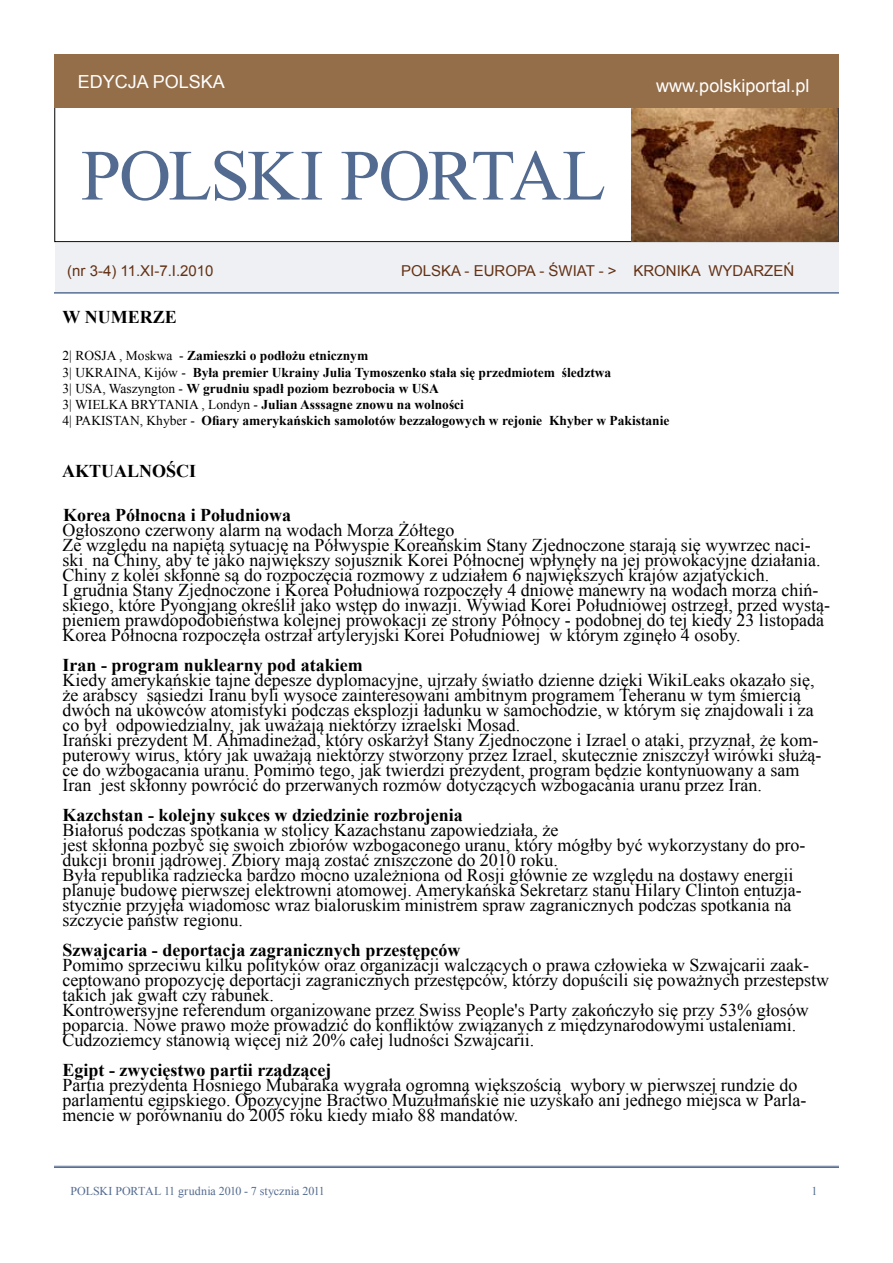
<style>
.page{position:relative;width:893px;height:1263px;background:#fff}
.page>*{position:absolute;margin:0;border:0;box-sizing:border-box;transform-origin:0 0}
.Firmenname_1{font:72px "Times New Roman";letter-spacing:-.035em;color:#536b90}
.t1{font:18px "Times New Roman";color:#000}
.t2{font:700 18px "Times New Roman";color:#000}
.t3{font:18px "Arial";color:#fff}
.t4{font:15px "Arial";color:#643114}
.t5{font:700 13.5px "Times New Roman";color:#000}
.Firmenname_1-2{font:12px "Times New Roman";color:#536b90}
.s1{font-weight:400}
</style>
<div class="page">
<div style="left:56px;top:243px;width:783px;height:49px;background:#eef0f4"></div>
<img style="left:631px;top:107px;width:207px;height:134px">
<div style="left:633px;top:54px;width:206px;height:53px;background:#946e49"></div>
<div style="left:55px;top:54px;width:578px;height:53px;background:#946e49"></div>
<hr style="left:54px;top:292px;width:785px;height:1px;background:#586f94">
<hr style="left:54px;top:293px;width:785px;height:1px;background:#586f94">
<hr style="left:54px;top:1166px;width:785px;height:1px;background:#586f94">
<hr style="left:54px;top:1167px;width:785px;height:1px;background:#586f94">
<p class="t3" style="left:78px;top:70px;width:149px">EDYCJA POLSKA</p>
<p class="Firmenname_1" style="left:81px;top:127px;width:527px">POLSKI PORTAL</p>
<p class="t3" style="left:656px;top:74px;width:155px">www.polskiportal.pl</p>
<p class="t4" style="left:67px;top:261px;width:148px">(nr 3-4) 11.XI-7.I.2010</p>
<p class="t4" style="left:401px;top:261px;width:395px">POLSKA - EUROPA - ŚWIAT - &gt; KRONIKA WYDARZEŃ</p>
<p class="t2" style="left:63px;top:304px;width:116px">W NUMERZE</p>
<p class="t5" style="left:63px;top:347px;width:307px"><span class="s1">2| ROSJA , Moskwa -</span> Zamieszki o podłożu etnicznym</p>
<p class="t5" style="left:63px;top:363px;width:550px"><span class="s1">3| UKRAINA, Kijów -</span> Była premier Ukrainy Julia Tymoszenko stała się przedmiotem śledztwa</p>
<p class="t5" style="left:63px;top:379px;width:378px"><span class="s1">3| USA, Waszyngton -</span> W grudniu spadł poziom bezrobocia w USA</p>
<p class="t5" style="left:63px;top:395px;width:403px"><span class="s1">3| WIELKA BRYTANIA , Londyn -</span> Julian Asssagne znowu na wolności</p>
<p class="t5" style="left:63px;top:411px;width:608px"><span class="s1">4| PAKISTAN, Khyber -</span> Ofiary amerykańskich samolotów bezzałogowych w rejonie Khyber w Pakistanie</p>
<p class="t2" style="left:62px;top:459px;width:136px">AKTUALNOŚCI</p>
<p class="t2" style="left:63px;top:502px;width:230px">Korea Północna i Południowa</p>
<p class="t1" style="left:63px;top:517px;width:393px">Ogłoszono czerwony alarm na wodach Morza Żółtego</p>
<p class="t1" style="left:63px;top:532px;width:750px">Ze względu na napiętą sytuację na Półwyspie Koreańskim Stany Zjednoczone starają się wywrzec naci-</p>
<p class="t1" style="left:63px;top:547px;width:760px">ski na Chiny, aby te jako największy sojusznik Korei Północnej wpłynęły na jej prowokacyjne działania.</p>
<p class="t1" style="left:63px;top:562px;width:708px">Chiny z kolei skłonne są do rozpoczęcia rozmowy z udziałem 6 największych krajów azjatyckich.</p>
<p class="t1" style="left:63px;top:577px;width:757px">I grudnia Stany Zjednoczone i Korea Południowa rozpoczęły 4 dniowe manewry na wodach morza chiń-</p>
<p class="t1" style="left:63px;top:592px;width:769px">skiego, które Pyongjang określił jako wstęp do inwazji. Wywiad Korei Południowej ostrzegł, przed wystą-</p>
<p class="t1" style="left:63px;top:607px;width:763px">pieniem prawdopodobieństwa kolejnej prowokacji ze strony Północy - podobnej do tej kiedy 23 listopada</p>
<p class="t1" style="left:63px;top:622px;width:680px">Korea Północna rozpoczęła ostrzał artyleryjski Korei Południowej w którym zginęło 4 osoby.</p>
<p class="t2" style="left:63px;top:652px;width:302px">Iran - program nuklearny pod atakiem</p>
<p class="t1" style="left:63px;top:667px;width:754px">Kiedy amerykańskie tajne depesze dyplomacyjne, ujrzały światło dzienne dzięki WikiLeaks okazało się,</p>
<p class="t1" style="left:63px;top:682px;width:740px">że arabscy sąsiedzi Iranu byli wysoce zainteresowani ambitnym programem Teheranu w tym śmiercią</p>
<p class="t1" style="left:63px;top:697px;width:753px">dwóch na ukowców atomistyki podczas eksplozji ładunku w samochodzie, w którym się znajdowali i za</p>
<p class="t1" style="left:63px;top:712px;width:459px">co był odpowiedzialny, jak uważają niektórzy izraelski Mosad.</p>
<p class="t1" style="left:63px;top:727px;width:757px">Irański prezydent M. Ahmadineżad, który oskarżył Stany Zjednoczone i Izrael o ataki, przyznał, że kom-</p>
<p class="t1" style="left:63px;top:742px;width:760px">puterowy wirus, który jak uważają niektórzy stworzony przez Izrael, skutecznie zniszczył wirówki służą-</p>
<p class="t1" style="left:63px;top:757px;width:738px">ce do wzbogacania uranu. Pomimo tego, jak twierdzi prezydent, program będzie kontynuowany a sam</p>
<p class="t1" style="left:63px;top:772px;width:701px">Iran jest skłonny powrócić do przerwanych rozmów dotyczących wzbogacania uranu przez Iran.</p>
<p class="t2" style="left:63px;top:802px;width:402px">Kazchstan - kolejny sukces w dziedzinie rozbrojenia</p>
<p class="t1" style="left:63px;top:817px;width:497px">Białoruś podczas spotkania w stolicy Kazachstanu zapowiedziała, że</p>
<p class="t1" style="left:63px;top:832px;width:744px">jest skłonna pozbyć się swoich zbiorów wzbogaconego uranu, który mógłby być wykorzystany do pro-</p>
<p class="t1" style="left:63px;top:847px;width:497px">dukcji bronii jądrowej. Zbiory mają zostać zniszczone do 2010 roku.</p>
<p class="t1" style="left:63px;top:862px;width:732px">Była republika radziecka bardzo mocno uzależniona od Rosji głównie ze względu na dostawy energii</p>
<p class="t1" style="left:63px;top:877px;width:741px">planuje budowę pierwszej elektrowni atomowej. Amerykańska Sekretarz stanu Hilary Clinton entuzja-</p>
<p class="t1" style="left:63px;top:892px;width:730px">stycznie przyjęła wiadomosc wraz bialoruskim ministrem spraw zagranicznych podczas spotkania na</p>
<p class="t1" style="left:63px;top:907px;width:182px">szczycie państw regionu.</p>
<p class="t2" style="left:63px;top:937px;width:399px">Szwajcaria - deportacja zagranicznych przestępców</p>
<p class="t1" style="left:63px;top:952px;width:748px">Pomimo sprzeciwu kilku polityków oraz organizacji walczących o prawa człowieka w Szwajcarii zaak-</p>
<p class="t1" style="left:63px;top:967px;width:768px">ceptowano propozycję deportacji zagranicznych przestępców, którzy dopuścili się poważnych przestepstw</p>
<p class="t1" style="left:63px;top:982px;width:213px">takich jak gwałt czy rabunek.</p>
<p class="t1" style="left:63px;top:997px;width:748px">Kontrowersyjne referendum organizowane przez Swiss People's Party zakończyło się przy 53% głosów</p>
<p class="t1" style="left:63px;top:1012px;width:735px">poparcia. Nowe prawo może prowadzić do konfliktów związanych z międzynarodowymi ustaleniami.</p>
<p class="t1" style="left:63px;top:1027px;width:473px">Cudzoziemcy stanowią więcej niż 20% całej ludności Szwajcarii.</p>
<p class="t2" style="left:63px;top:1057px;width:270px">Egipt - zwycięstwo partii rządzącej</p>
<p class="t1" style="left:63px;top:1072px;width:736px">Partia prezydenta Hosniego Mubaraka wygrała ogromną większością wybory w pierwszej rundzie do</p>
<p class="t1" style="left:63px;top:1087px;width:745px">parlamentu egipskiego. Opozycyjne Bractwo Muzułmańskie nie uzyskało ani jednego miejsca w Parla-</p>
<p class="t1" style="left:63px;top:1102px;width:457px">mencie w porównaniu do 2005 roku kiedy miało 88 mandatów.</p>
<p class="Firmenname_1-2" style="left:71px;top:1183px;width:256px">POLSKI PORTAL 11 grudnia 2010 - 7 stycznia 2011</p>
<p class="Firmenname_1-2" style="left:811px;top:1183px;width:7px">1</p>
</div>
